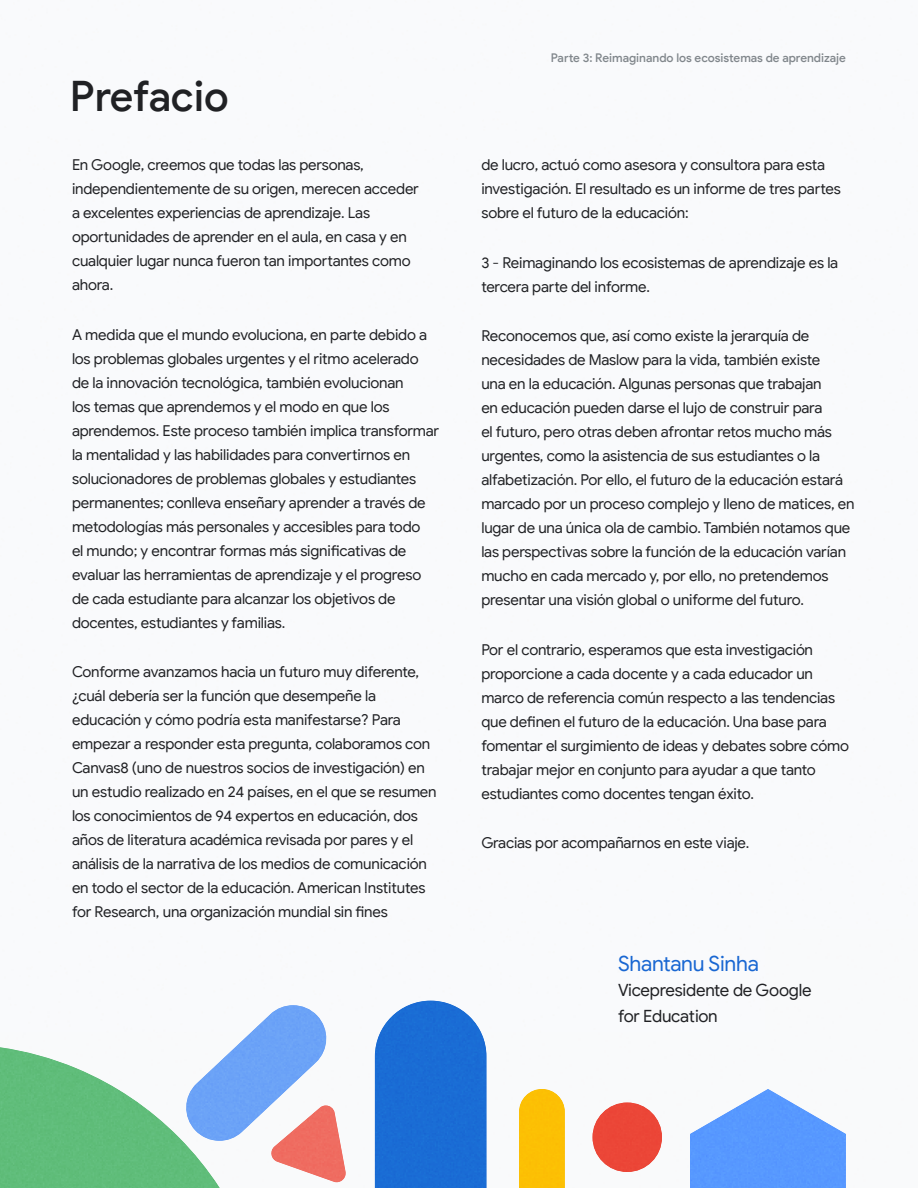
<style>
.page{position:relative;width:918px;height:1188px;background:#fff}
.page>*{position:absolute;margin:0;border:0;box-sizing:border-box;transform-origin:0 0}
.t1{font:500 42px "Google Sans Display";letter-spacing:-.005em;color:#202124}
.t2{font:21px "Google Sans";letter-spacing:-.01em;color:#1967d2}
.t3{font:16.8px/25.5px "Google Sans";letter-spacing:-.015em;color:#202124}
.t4{font:15px/24px "Google Sans";letter-spacing:-.015em;color:#202124}
.t5{font:500 12px "Google Sans Display";letter-spacing:-.005em;color:#80868b}
</style>
<div class="page">
<img style="left:486px;top:1050px;width:176px;height:138px">
<img style="left:335px;top:1136px;width:40px;height:52px">
<div style="left:592px;top:1102px;width:70px;height:70px;background:#eb4637;border-radius:35px"></div>
<div style="left:375px;top:1001px;width:111px;height:187px;background:#1a6cd5"></div>
<img style="left:519px;top:1089px;width:46px;height:99px">
<img style="left:220px;top:1005px;width:107px;height:136px">
<img style="left:0;top:1047px;width:220px;height:141px">
<img style="left:269px;top:1105px;width:78px;height:77px">
<img style="left:690px;top:1089px;width:156px;height:99px">
<h1 class="t1" style="left:70px;top:71px;width:160px">Prefacio</h1>
<p class="t4" style="left:72px;top:153px;width:348px">En Google, creemos que todas las personas, independientemente de su origen, merecen acceder a excelentes experiencias de aprendizaje. Las oportunidades de aprender en el aula, en casa y en cualquier lugar nunca fueron tan importantes como ahora.</p>
<p class="t4" style="left:72px;top:322px;width:369px">A medida que el mundo evoluciona, en parte debido a los problemas globales urgentes y el ritmo acelerado de la innovación tecnológica, también evolucionan<br>los temas que aprendemos y el modo en que los aprendemos. Este proceso también implica transformar la mentalidad y las habilidades para convertirnos en solucionadores de problemas globales y estudiantes permanentes; conlleva enseñary aprender a través de metodologías más personales y accesibles para todo<br>el mundo; y encontrar formas más significativas de evaluar las herramientas de aprendizaje y el progreso de cada estudiante para alcanzar los objetivos de docentes, estudiantes y familias.</p>
<p class="t4" style="left:72px;top:660px;width:366px">Conforme avanzamos hacia un futuro muy diferente, ¿cuál debería ser la función que desempeñe la educación y cómo podría esta manifestarse? Para empezar a responder esta pregunta, colaboramos con Canvas8 (uno de nuestros socios de investigación) en un estudio realizado en 24 países, en el que se resumen los conocimientos de 94 expertos en educación, dos años de literatura académica revisada por pares y el análisis de la narrativa de los medios de comunicación en todo el sector de la educación. American Institutes for Research, una organización mundial sin fines</p>
<p class="t5" style="left:551px;top:50px;width:297px">Parte 3: Reimaginando los ecosistemas de aprendizaje</p>
<p class="t4" style="left:481px;top:153px;width:361px">de lucro, actuó como asesora y consultora para esta investigación. El resultado es un informe de tres partes sobre el futuro de la educación:</p>
<p class="t4" style="left:481px;top:250px;width:358px">3 - Reimaginando los ecosistemas de aprendizaje es la tercera parte del informe.</p>
<p class="t4" style="left:481px;top:324px;width:375px">Reconocemos que, así como existe la jerarquía de necesidades de Maslow para la vida, también existe<br>una en la educación. Algunas personas que trabajan<br>en educación pueden darse el lujo de construir para<br>el futuro, pero otras deben afrontar retos mucho más urgentes, como la asistencia de sus estudiantes o la alfabetización. Por ello, el futuro de la educación estará marcado por un proceso complejo y lleno de matices, en lugar de una única ola de cambio. También notamos que las perspectivas sobre la función de la educación varían mucho en cada mercado y, por ello, no pretendemos presentar una visión global o uniforme del futuro.</p>
<p class="t4" style="left:481px;top:637px;width:369px">Por el contrario, esperamos que esta investigación proporcione a cada docente y a cada educador un marco de referencia común respecto a las tendencias que definen el futuro de la educación. Una base para fomentar el surgimiento de ideas y debates sobre cómo trabajar mejor en conjunto para ayudar a que tanto estudiantes como docentes tengan éxito.</p>
<p class="t4" style="left:481px;top:831px;width:270px">Gracias por acompañarnos en este viaje.</p>
<h2 class="t2" style="left:618px;top:951px;width:142px">Shantanu Sinha</h2>
<p class="t3" style="left:618px;top:977px;width:195px">Vicepresidente de Google for Education</p>
</div>
